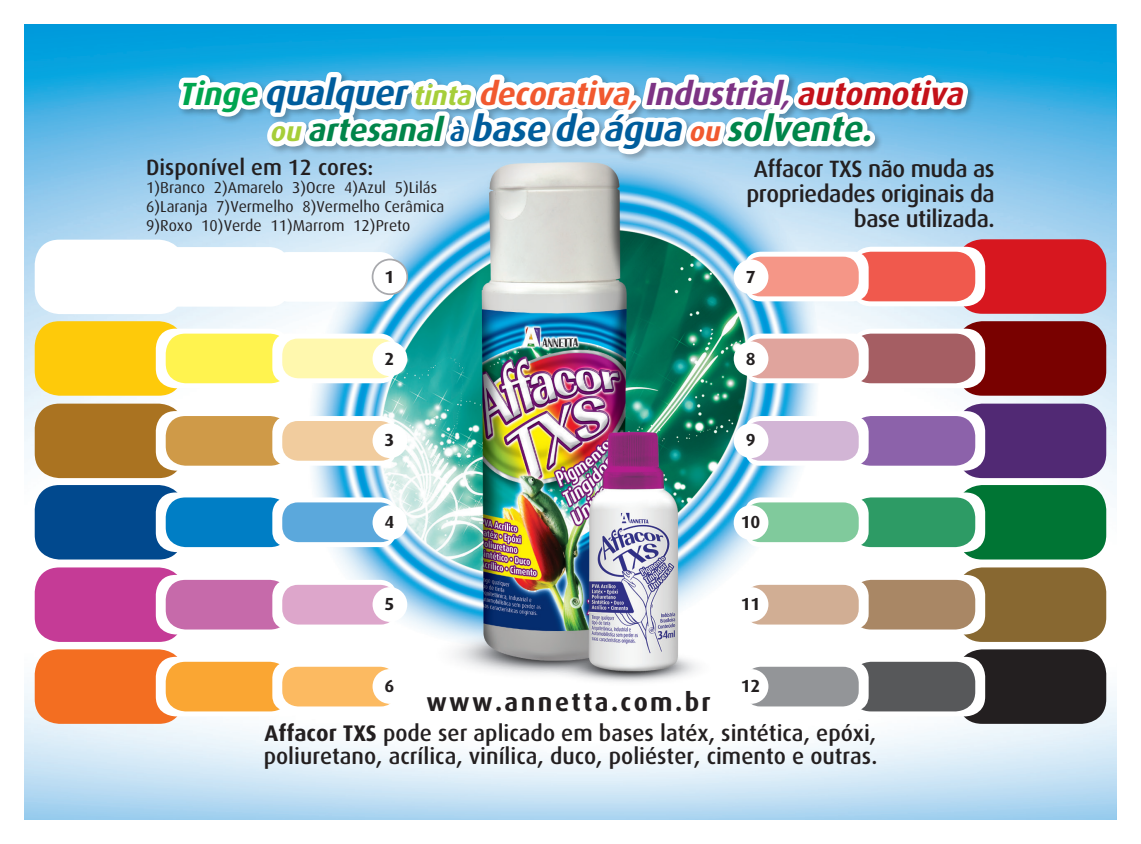
<style>
.page{position:relative;width:1141px;height:844px;background:#fff}
.page>*{position:absolute;margin:0;border:0;box-sizing:border-box;transform-origin:0 0}
.t1{font:italic 700 35.35px "Dax";color:#005d9c}
.t2{font:italic 700 32.02px "Dax";color:#f1592f}
.t3{font:700 25.55px "Dax";letter-spacing:.095em;color:#231f20}
.t4{font:500 23.62px/25.2px "Dax";letter-spacing:-.02em;color:#231f20;text-align:right}
.t5{font:500 22.57px/22.6px "Dax";color:#231f20}
.t6{font:500 22.05px "Dax";color:#231f20}
.t7{font:700 17.5px "Dax";color:#231f20}
.t8{font:15.75px "Dax";color:#231f20}
.s1{color:#00a54f}
.s2{font-size:35.35px;color:#005d9c}
.s3{font-size:27.3px;color:#a6ce39}
.s4{font-size:27.3px}
.s5{color:#7d3384}
.s6{font-size:27.3px;color:#7d3384}
.s7{color:#c4121a}
.s8{font-size:32.02px;color:#00854a}
.s9{font-size:27.3px;color:#f1592f}
.s10{color:#00854a}
.s11{font-weight:700}
</style>
<div class="page">
<img style="left:25px;top:25px;width:1091px;height:793px">
<div style="left:177px;top:70px;width:799px;height:93px;background:#231f20;opacity:.3"></div>
<svg style="left:171px;top:67px;width:804px;height:92px"></svg>
<div style="left:859px;top:131px;width:16px;height:15px;border:10px solid #fff;border-radius:3px"></div>
<div style="left:957px;top:403px;width:149px;height:75px;background:#512974;border-radius:25px"></div>
<div style="left:851px;top:411px;width:134px;height:59px;background:#fff;border-radius:20px"></div>
<div style="left:851px;top:416px;width:124px;height:49px;background:#8c62aa;border-radius:20px"></div>
<div style="left:745px;top:416px;width:124px;height:49px;background:#fff;border-radius:16px"></div>
<div style="left:745px;top:421px;width:114px;height:39px;background:#d2b5d5;border-radius:16px"></div>
<div style="left:957px;top:485px;width:149px;height:74px;background:#007534;border-radius:25px"></div>
<div style="left:851px;top:492px;width:134px;height:60px;background:#fff;border-radius:20px"></div>
<div style="left:851px;top:497px;width:124px;height:50px;background:#2d9b65;border-radius:20px"></div>
<div style="left:745px;top:497px;width:124px;height:50px;background:#fff;border-radius:16px"></div>
<div style="left:745px;top:502px;width:114px;height:40px;background:#80ca9c;border-radius:16px"></div>
<div style="left:957px;top:567px;width:149px;height:74px;background:#886831;border-radius:25px"></div>
<div style="left:851px;top:574px;width:134px;height:60px;background:#fff;border-radius:20px"></div>
<div style="left:851px;top:579px;width:124px;height:50px;background:#a98765;border-radius:20px"></div>
<div style="left:745px;top:579px;width:124px;height:50px;background:#fff;border-radius:16px"></div>
<div style="left:745px;top:584px;width:114px;height:40px;background:#d1ae94;border-radius:16px"></div>
<div style="left:957px;top:649px;width:149px;height:74px;background:#231f20;border-radius:25px"></div>
<div style="left:851px;top:656px;width:134px;height:60px;background:#fff;border-radius:20px"></div>
<div style="left:851px;top:661px;width:124px;height:50px;background:#57585a;border-radius:20px"></div>
<div style="left:745px;top:661px;width:124px;height:50px;background:#fff;border-radius:16px"></div>
<div style="left:745px;top:666px;width:114px;height:40px;background:#939598;border-radius:16px"></div>
<div style="left:957px;top:321px;width:149px;height:74px;background:#790100;border-radius:25px"></div>
<div style="left:851px;top:328px;width:134px;height:60px;background:#fff;border-radius:20px"></div>
<div style="left:851px;top:333px;width:124px;height:50px;background:#a55e63;border-radius:20px"></div>
<div style="left:745px;top:333px;width:124px;height:50px;background:#fff;border-radius:16px"></div>
<div style="left:745px;top:338px;width:114px;height:40px;background:#e0a49d;border-radius:16px"></div>
<div style="left:957px;top:239px;width:149px;height:75px;background:#d7171f;border-radius:25px"></div>
<svg style="left:851px;top:247px;width:134px;height:59px"></svg>
<div style="left:851px;top:252px;width:124px;height:49px;background:#f0594d;border-radius:20px"></div>
<div style="left:745px;top:252px;width:124px;height:49px;background:#fff;border-radius:16px"></div>
<div style="left:745px;top:256px;width:114px;height:40px;background:#f59687;border-radius:16px"></div>
<div style="left:734px;top:259px;width:34px;height:35px;background:#fff;border-radius:50%"></div>
<div style="left:734px;top:341px;width:34px;height:35px;background:#fff;border-radius:50%"></div>
<div style="left:734px;top:423px;width:34px;height:35px;background:#fff;border-radius:50%"></div>
<div style="left:734px;top:505px;width:34px;height:35px;background:#fff;border-radius:50%"></div>
<div style="left:734px;top:587px;width:34px;height:34px;background:#fff;border-radius:50%"></div>
<div style="left:734px;top:669px;width:34px;height:34px;background:#fff;border-radius:50%"></div>
<div style="left:35px;top:403px;width:149px;height:75px;background:#aa7321;border-radius:25px"></div>
<div style="left:156px;top:411px;width:134px;height:59px;background:#fff;border-radius:20px"></div>
<div style="left:166px;top:416px;width:124px;height:49px;background:#cf9a48;border-radius:20px"></div>
<div style="left:272px;top:416px;width:124px;height:49px;background:#fff;border-radius:16px"></div>
<div style="left:282px;top:421px;width:114px;height:39px;background:#f1cc9e;border-radius:16px"></div>
<div style="left:35px;top:485px;width:149px;height:74px;background:#01498e;border-radius:25px"></div>
<div style="left:156px;top:492px;width:134px;height:60px;background:#fff;border-radius:20px"></div>
<div style="left:166px;top:497px;width:124px;height:50px;background:#007ec5;border-radius:20px"></div>
<div style="left:272px;top:497px;width:124px;height:50px;background:#fff;border-radius:16px"></div>
<div style="left:282px;top:502px;width:114px;height:40px;background:#5ba8dc;border-radius:16px"></div>
<div style="left:35px;top:567px;width:149px;height:74px;background:#c53b96;border-radius:25px"></div>
<div style="left:156px;top:574px;width:134px;height:60px;background:#fff;border-radius:20px"></div>
<div style="left:166px;top:579px;width:124px;height:50px;background:#c66aaa;border-radius:20px"></div>
<div style="left:272px;top:579px;width:124px;height:50px;background:#fff;border-radius:16px"></div>
<div style="left:282px;top:584px;width:114px;height:40px;background:#dda6cb;border-radius:16px"></div>
<div style="left:35px;top:649px;width:149px;height:74px;background:#f36e21;border-radius:25px"></div>
<div style="left:156px;top:656px;width:134px;height:60px;background:#fff;border-radius:20px"></div>
<div style="left:166px;top:661px;width:124px;height:50px;background:#faa633;border-radius:20px"></div>
<div style="left:272px;top:661px;width:124px;height:50px;background:#fff;border-radius:16px"></div>
<div style="left:282px;top:666px;width:114px;height:40px;background:#fcba61;border-radius:16px"></div>
<div style="left:35px;top:239px;width:149px;height:75px;background:#fff;border-radius:25px"></div>
<div style="left:156px;top:247px;width:134px;height:59px;background:#fff;border-radius:20px"></div>
<div style="left:272px;top:252px;width:124px;height:49px;background:#fff;border-radius:16px"></div>
<div style="left:373px;top:259px;width:34px;height:35px;background:#fff;border-radius:50%"></div>
<div style="left:372px;top:258px;width:36px;height:37px;border:2px solid #a8a9ad;border-radius:50%"></div>
<div style="left:373px;top:423px;width:34px;height:35px;background:#fff;border-radius:50%"></div>
<div style="left:373px;top:505px;width:34px;height:35px;background:#fff;border-radius:50%"></div>
<div style="left:373px;top:587px;width:34px;height:34px;background:#fff;border-radius:50%"></div>
<div style="left:373px;top:669px;width:34px;height:34px;background:#fff;border-radius:50%"></div>
<div style="left:35px;top:321px;width:149px;height:74px;background:#feca0a;border-radius:25px"></div>
<div style="left:156px;top:328px;width:134px;height:60px;background:#fff;border-radius:20px"></div>
<div style="left:166px;top:333px;width:124px;height:50px;background:#fff34f;border-radius:20px"></div>
<div style="left:272px;top:333px;width:124px;height:50px;background:#fff;border-radius:16px"></div>
<div style="left:282px;top:338px;width:114px;height:40px;background:#fff8ae;border-radius:16px"></div>
<div style="left:373px;top:341px;width:34px;height:35px;background:#fff;border-radius:50%"></div>
<p class="t2" style="left:178px;top:75px;width:793px"><span class="s1">Tinge</span> <span class="s2">qualquer</span><span class="s3">tinta</span> decorativa<span class="s4">,</span> <span class="s5">Industrial</span><span class="s6">,</span> <span class="s7">automotiva</span></p>
<p class="t1" style="left:270px;top:109px;width:612px"><span class="s3">ou</span> <span class="s8">artesanal</span> <span class="s4">à</span> base de água <span class="s9">ou</span> <span class="s10">solvente.</span></p>
<p class="t6" style="left:146px;top:154px;width:229px">Disponível em 12 cores:</p>
<p class="t8" style="left:146px;top:179px;width:292px">1)Branco 2)Amarelo 3)Ocre 4)Azul 5)Lilás</p>
<p class="t8" style="left:146px;top:198px;width:300px">6)Laranja 7)Vermelho 8)Vermelho Cerâmica</p>
<p class="t8" style="left:146px;top:217px;width:266px">9)Roxo 10)Verde 11)Marrom 12)Preto</p>
<p class="t4" style="left:746px;top:156px;width:250px">Affacor TXS não muda as propriedades originais da base utilizada.</p>
<p class="t7" style="left:385px;top:266px;width:11px">1</p>
<p class="t7" style="left:746px;top:266px;width:11px">7</p>
<p class="t7" style="left:385px;top:348px;width:11px">2</p>
<p class="t7" style="left:746px;top:348px;width:11px">8</p>
<p class="t7" style="left:385px;top:430px;width:11px">3</p>
<p class="t7" style="left:746px;top:430px;width:11px">9</p>
<p class="t7" style="left:385px;top:512px;width:11px">4</p>
<p class="t7" style="left:741px;top:512px;width:21px">10</p>
<p class="t7" style="left:385px;top:594px;width:11px">5</p>
<p class="t7" style="left:741px;top:594px;width:21px">11</p>
<p class="t7" style="left:741px;top:676px;width:21px">12</p>
<p class="t7" style="left:385px;top:676px;width:11px">6</p>
<p class="t3" style="left:426px;top:687px;width:286px">www.annetta.com.br</p>
<p class="t5" style="left:264px;top:722px;width:615px"><span class="s11">Affacor TXS</span> pode ser aplicado em bases latéx, sintética, epóxi, poliuretano, acrílica, vinílica, duco, poliéster, cimento e outras.</p>
</div>
